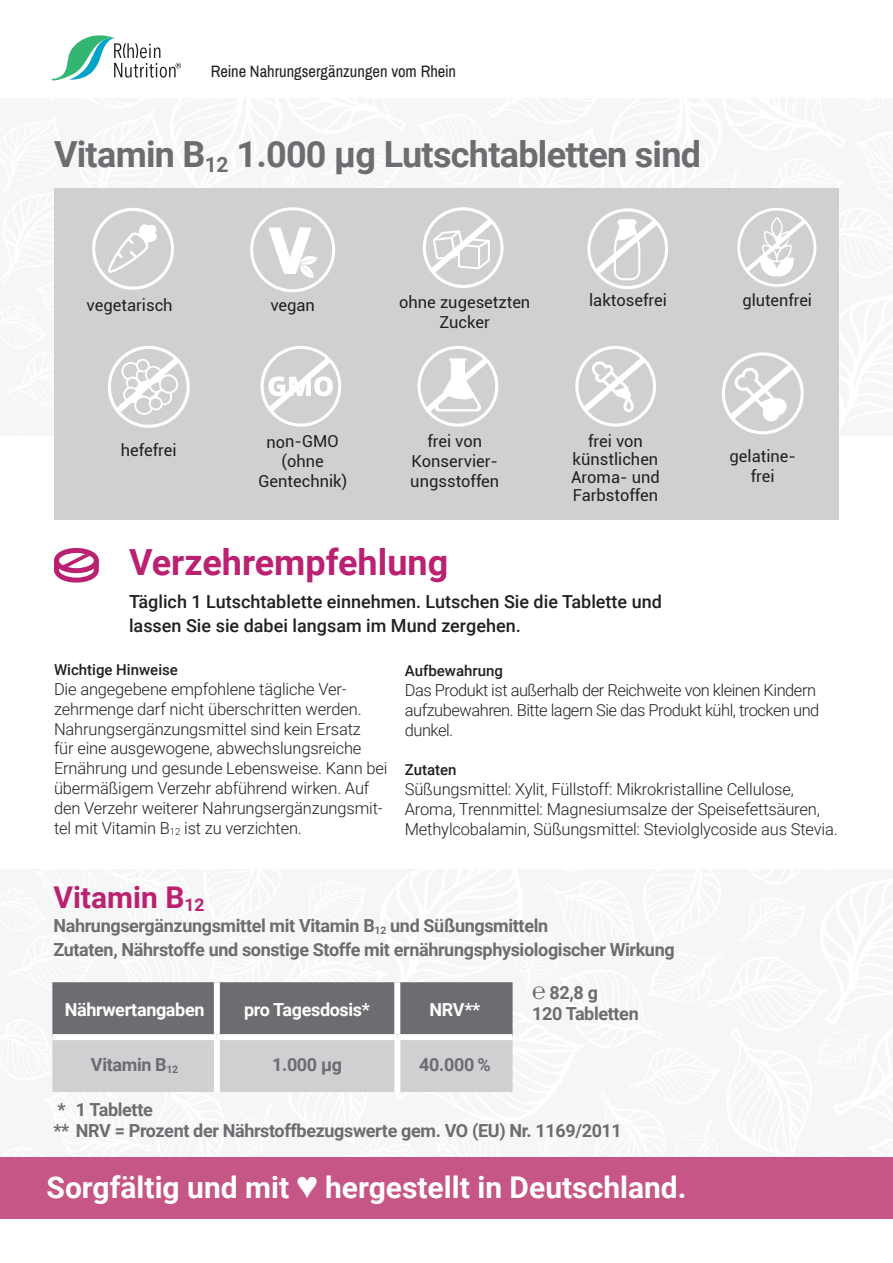
<style>
.page{position:relative;width:893px;height:1263px;background:#fff}
.page>*{position:absolute;margin:0;border:0;box-sizing:border-box;transform-origin:0 0}
.t1{font:700 36px "Roboto";letter-spacing:-.02em;color:#6c6d70}
.t2{font:700 36px "Roboto";color:#bb2171}
.t3{font:700 30px "Roboto";color:#fff}
.t4{font:700 30px "Roboto";color:#bb2171}
.t5{font:700 18px/21px "Roboto";letter-spacing:-.02em;color:#6c6d70}
.t6{font:500 18px/24px "Roboto";color:#231f20}
.t7{font:700 18px "Roboto";letter-spacing:-.02em;color:#fff}
.t8{font:300 16.5px/19.8px "Roboto";letter-spacing:-.01em;color:#231f20}
.t9{font:16.5px/19.8px "Roboto";color:#231f20;text-align:center}
.t10{font:300 16.5px/19.8px "Roboto";letter-spacing:-.03em;color:#231f20}
.t11{font:16.5px "Archivo Narrow";color:#231f20}
.t12{font:16.35px "Roboto";color:#231f20}
.t13{font:500 15px "Roboto";color:#231f20}
.s1{font-size:9.6px}
.s2{font-family:"Helvetica Neue";font-weight:400}
</style>
<div class="page">
<svg style="left:51px;top:35px;width:130px;height:45px"></svg>
<svg style="left:54px;top:548px;width:45px;height:35px"></svg>
<svg style="left:52px;top:982px;width:461px;height:110px;background:#9e9fa1"></svg>
<div style="left:214px;top:982px;width:6px;height:52px;background:#fff"></div>
<div style="left:394px;top:982px;width:6px;height:52px;background:#fff"></div>
<div style="left:52px;top:1034px;width:165px;height:6px;background:#fff"></div>
<div style="left:217px;top:1034px;width:180px;height:6px;background:#fff"></div>
<div style="left:214px;top:1040px;width:6px;height:52px;background:#fff"></div>
<div style="left:397px;top:1034px;width:116px;height:6px;background:#fff"></div>
<div style="left:394px;top:1040px;width:6px;height:52px;background:#fff"></div>
<div style="left:0;top:1157px;width:893px;height:62px;background:#c55686"></div>
<div style="left:54px;top:188px;width:785px;height:332px;background:#cfd0d2"></div>
<svg style="left:722px;top:352px;width:82px;height:82px"></svg>
<svg style="left:108px;top:346px;width:82px;height:82px"></svg>
<svg style="left:92px;top:208px;width:82px;height:82px"></svg>
<svg style="left:250px;top:207px;width:85px;height:85px"></svg>
<svg style="left:260px;top:346px;width:81px;height:81px"></svg>
<svg style="left:418px;top:346px;width:80px;height:81px"></svg>
<svg style="left:423px;top:207px;width:81px;height:81px"></svg>
<svg style="left:587px;top:208px;width:81px;height:81px"></svg>
<svg style="left:737px;top:208px;width:79px;height:79px"></svg>
<svg style="left:575px;top:346px;width:81px;height:81px"></svg>
<p class="t11" style="left:211px;top:61px;width:247px">Reine Nahrungsergänzungen vom Rhein</p>
<h1 class="t1" style="left:54px;top:129px;width:649px">Vitamin B<sub>12</sub> 1.000 μg Lutschtabletten sind</h1>
<p class="t9" style="left:87px;top:295px;width:88px">vegetarisch</p>
<p class="t9" style="left:270px;top:294px;width:46px">vegan</p>
<p class="t9" style="left:399px;top:292px;width:133px">ohne zugesetzten<br>Zucker</p>
<p class="t9" style="left:589px;top:289px;width:79px">laktosefrei</p>
<p class="t12" style="left:742px;top:289px;width:71px">glutenfrei</p>
<p class="t9" style="left:121px;top:440px;width:57px">hefefrei</p>
<p class="t9" style="left:258px;top:431px;width:90px">non-GMO (ohne<br>Gentechnik)</p>
<p class="t9" style="left:410px;top:431px;width:91px">frei von<br>Konservier&shy;ungsstoffen</p>
<p class="t9" style="left:571px;top:432px;width:90px;line-height:18px">frei von künstlichen<br>Aroma- und<br>Farbstoffen</p>
<h1 class="t2" style="left:129px;top:537px;width:321px">Verzehrempfehlung</h1>
<p class="t6" style="left:129px;top:589px;width:534px">Täglich 1 Lutschtablette einnehmen. Lutschen Sie die Tablette und lassen Sie sie dabei langsam im Mund zergehen.</p>
<p class="t9" style="left:729px;top:445px;width:68px">gelatine&shy;frei</p>
<p class="t13" style="left:54px;top:659px;width:125px">Wichtige Hinweise</p>
<p class="t8" style="left:54px;top:679px;width:335px">Die angegebene empfohlene tägliche Ver&shy;zehrmenge darf nicht überschritten werden.<br>Nahrungsergänzungsmittel sind kein Ersatz<br>für eine ausgewogene, abwechslungsreiche Ernährung und gesunde Lebensweise. Kann bei übermäßigem Verzehr abführend wirken. Auf den Verzehr weiterer Nahrungsergänzungsmit&shy;tel mit Vitamin B<span class="s1">12</span> ist zu verzichten.</p>
<p class="t13" style="left:405px;top:660px;width:100px">Aufbewahrung</p>
<p class="t10" style="left:405px;top:680px;width:416px">Das Produkt ist außerhalb der Reichweite von kleinen Kindern aufzubewahren. Bitte lagern Sie das Produkt kühl, trocken und dunkel.</p>
<p class="t13" style="left:405px;top:759px;width:53px">Zutaten</p>
<p class="t8" style="left:405px;top:779px;width:434px">Süßungsmittel: Xylit, Füllstoff: Mikrokristalline Cellulose,<br>Aroma, Trennmittel: Magnesiumsalze der Speisefettsäuren,<br>Methylcobalamin, Süßungsmittel: Steviolglycoside aus Stevia.</p>
<h2 class="t4" style="left:53px;top:877px;width:153px">Vitamin B<sub>12</sub></h2>
<p class="t5" style="left:53px;top:913px;width:623px;line-height:24px">Nahrungsergänzungsmittel mit Vitamin B<sub>12</sub> und Süßungsmitteln<br>Zutaten, Nährstoffe und sonstige Stoffe mit ernährungsphysiologischer Wirkung</p>
<p class="t7" style="left:65px;top:997px;width:141px">Nährwertangaben</p>
<p class="t7" style="left:244px;top:997px;width:127px">pro Tagesdosis*</p>
<p class="t7" style="left:430px;top:997px;width:52px">NRV**</p>
<p class="t5" style="left:91px;top:1054px;width:89px">Vitamin B<sub>12</sub></p>
<p class="t5" style="left:272px;top:1054px;width:71px">1.000 μg</p>
<p class="t5" style="left:419px;top:1054px;width:73px">40.000 %</p>
<p class="t5" style="left:532px;top:981px;width:108px"><span class="s2">℮</span> 82,8 g<br>120 Tabletten</p>
<p class="t5" style="left:53px;top:1099px;width:570px">* 1 Tablette<br>** NRV = Prozent der Nährstoffbezugswerte gem. VO (EU) Nr. 1169/2011</p>
<h2 class="t3" style="left:47px;top:1167px;width:641px">Sorgfältig und mit ♥ hergestellt in Deutschland.</h2>
</div>
